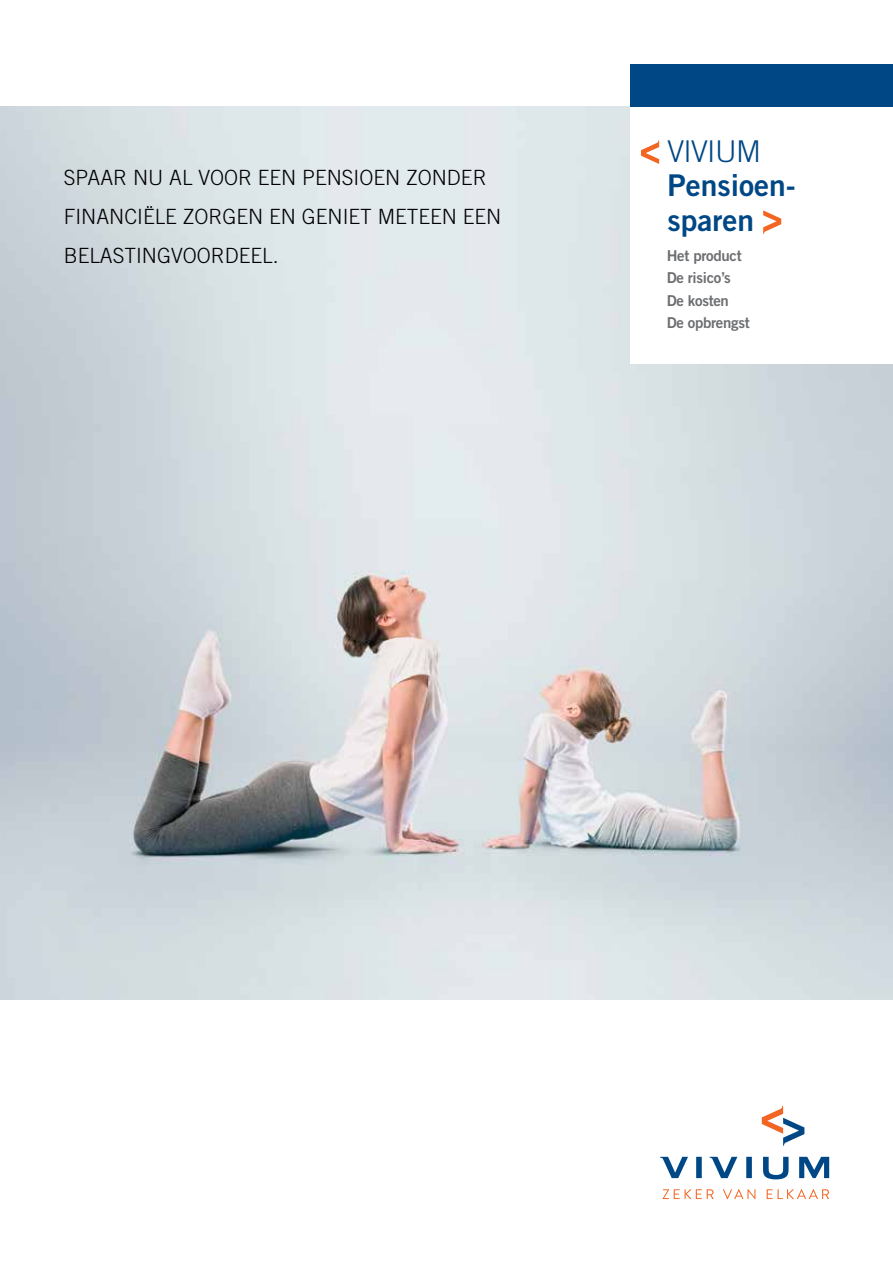
<style>
.page{position:relative;width:893px;height:1263px;background:#fff}
.page>*{position:absolute;margin:0;border:0;box-sizing:border-box;transform-origin:0 0}
.t1{font:30px/34.5px "Trade Gothic LT Std Bd 2";color:#004785}
.t2{font:300 30px "Trade Gothic LT Std";letter-spacing:-.02em;color:#004785}
.t3{font:300 21px/39px "Trade Gothic LT Std";color:#000}
.t4{font:15px/22.5px "Trade Gothic LT Std Bd 2";letter-spacing:-.02em;color:#6d6e71}
</style>
<div class="page">
<svg style="left:663px;top:1189px;width:51px;height:10px"></svg>
<svg style="left:723px;top:1189px;width:32px;height:10px"></svg>
<svg style="left:767px;top:1189px;width:62px;height:10px"></svg>
<svg style="left:696px;top:1157px;width:6px;height:21px"></svg>
<svg style="left:746px;top:1157px;width:6px;height:21px"></svg>
<svg style="left:763px;top:1157px;width:26px;height:22px"></svg>
<svg style="left:799px;top:1157px;width:30px;height:21px"></svg>
<svg style="left:660px;top:1157px;width:28px;height:21px"></svg>
<svg style="left:709px;top:1157px;width:28px;height:21px"></svg>
<svg style="left:762px;top:1106px;width:42px;height:39px"></svg>
<img style="left:0;top:106px;width:893px;height:893px">
<div style="left:630px;top:106px;width:263px;height:258px;background:#fff"></div>
<div style="left:630px;top:64px;width:263px;height:42px;background:#004785"></div>
<svg style="left:763px;top:210px;width:18px;height:24px"></svg>
<svg style="left:641px;top:140px;width:18px;height:24px"></svg>
<p class="t3" style="left:64px;top:158px;width:439px">SPAAR NU AL VOOR EEN PENSIOEN ZONDER<br>FINANCIËLE ZORGEN EN GENIET METEEN EEN<br>BELASTINGVOORDEEL.</p>
<h1 class="t2" style="left:667px;top:134px;width:95px">VIVIUM</h1>
<h1 class="t1" style="left:667px;top:168px;width:130px">Pensioen&shy;sparen</h1>
<p class="t4" style="left:667px;top:244px;width:84px">Het product<br>De risico’s<br>De kosten<br>De opbrengst</p>
</div>
